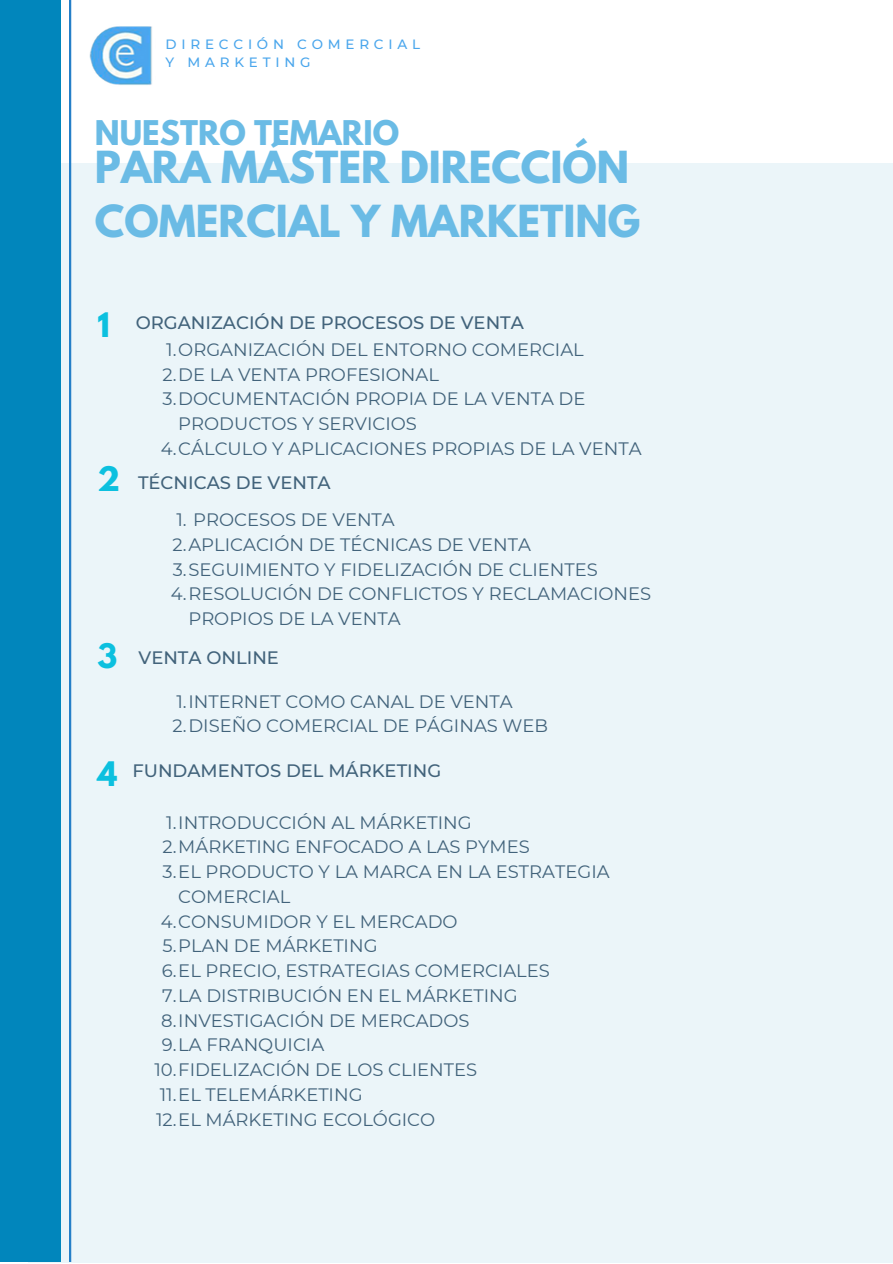
<style>
.page{position:relative;width:893px;height:1264px;background:#fff}
.page>*{position:absolute;margin:0;border:0;box-sizing:border-box;transform-origin:0 0}
.t1{font:700 39.15px/54px "League Spartan";color:#6abbe5}
.t2{font:700 30.15px "League Spartan";color:#6abbe5}
.t3{font:700 30px "League Spartan";color:#0cc0df}
.t4{font:18px/24.8px "Montserrat";color:#42637b}
.t5{font:500 18px "Montserrat";color:#42637b}
.t6{font:500 13.5px/18px "Montserrat";letter-spacing:.355em;color:#4aa6ec}
</style>
<div class="page">
<div style="left:29px;top:163px;width:863px;height:1099px;background:#ebf5f9"></div>
<hr style="left:69px;top:0;width:2px;height:1262px;background:#257fc8">
<div style="left:0;top:0;width:61px;height:1262px;background:#0186bc"></div>
<img style="left:89px;top:26px;width:63px;height:59px">
<p class="t6" style="left:166px;top:36px;width:256px">DIRECCIÓN COMERCIAL<br>Y MARKETING</p>
<p class="t2" style="left:95px;top:118px;width:305px">NUESTRO TEMARIO</p>
<p class="t1" style="left:95px;top:145px;width:547px">PARA MÁSTER DIRECCIÓN<br>COMERCIAL Y MARKETING</p>
<p class="t3" style="left:97px;top:310px;width:14px">1</p>
<p class="t3" style="left:97px;top:463px;width:24px">2</p>
<p class="t3" style="left:97px;top:641px;width:21px">3</p>
<p class="t3" style="left:97px;top:759px;width:21px">4</p>
<p class="t5" style="left:136px;top:311px;width:389px">ORGANIZACIÓN DE PROCESOS DE VENTA</p>
<p class="t4" style="left:166px;top:337px;width:419px">1.ORGANIZACIÓN DEL ENTORNO COMERCIAL</p>
<p class="t4" style="left:162px;top:362px;width:278px">2.DE LA VENTA PROFESIONAL</p>
<p class="t4" style="left:178px;top:386px;width:408px;text-indent:-16px">3.DOCUMENTACIÓN PROPIA DE LA VENTA DE<br>PRODUCTOS Y SERVICIOS</p>
<p class="t4" style="left:161px;top:436px;width:482px">4.CÁLCULO Y APLICACIONES PROPIAS DE LA VENTA</p>
<p class="t5" style="left:138px;top:471px;width:194px">TÉCNICAS DE VENTA</p>
<p class="t4" style="left:176px;top:507px;width:220px">1. PROCESOS DE VENTA</p>
<p class="t4" style="left:173px;top:532px;width:360px">2.APLICACIÓN DE TÉCNICAS DE VENTA</p>
<p class="t4" style="left:173px;top:556px;width:426px">3.SEGUIMIENTO Y FIDELIZACIÓN DE CLIENTES</p>
<p class="t4" style="left:188px;top:581px;width:464px;text-indent:-17px">4.RESOLUCIÓN DE CONFLICTOS Y RECLAMACIONES<br>PROPIOS DE LA VENTA</p>
<p class="t5" style="left:138px;top:646px;width:142px">VENTA ONLINE</p>
<p class="t4" style="left:176px;top:688px;width:338px">1.INTERNET COMO CANAL DE VENTA</p>
<p class="t4" style="left:173px;top:713px;width:377px">2.DISEÑO COMERCIAL DE PÁGINAS WEB</p>
<p class="t5" style="left:132px;top:759px;width:310px">FUNDAMENTOS DEL MÁRKETING</p>
<p class="t4" style="left:166px;top:810px;width:307px">1.INTRODUCCIÓN AL MÁRKETING</p>
<p class="t4" style="left:162px;top:834px;width:369px">2.MÁRKETING ENFOCADO A LAS PYMES</p>
<p class="t4" style="left:178px;top:859px;width:433px;text-indent:-16px">3.EL PRODUCTO Y LA MARCA EN LA ESTRATEGIA<br>COMERCIAL</p>
<p class="t4" style="left:161px;top:908px;width:298px">4.CONSUMIDOR Y EL MERCADO</p>
<p class="t4" style="left:162px;top:933px;width:216px">5.PLAN DE MÁRKETING</p>
<p class="t4" style="left:162px;top:958px;width:389px">6.EL PRECIO, ESTRATEGIAS COMERCIALES</p>
<p class="t4" style="left:162px;top:983px;width:357px">7.LA DISTRIBUCIÓN EN EL MÁRKETING</p>
<p class="t4" style="left:161px;top:1007px;width:310px">8.INVESTIGACIÓN DE MERCADOS</p>
<p class="t4" style="left:162px;top:1032px;width:164px">9.LA FRANQUICIA</p>
<p class="t4" style="left:154px;top:1057px;width:324px">10.FIDELIZACIÓN DE LOS CLIENTES</p>
<p class="t4" style="left:160px;top:1082px;width:204px">11.EL TELEMÁRKETING</p>
<p class="t4" style="left:156px;top:1106px;width:281px">12.EL MÁRKETING ECOLÓGICO</p>
</div>
